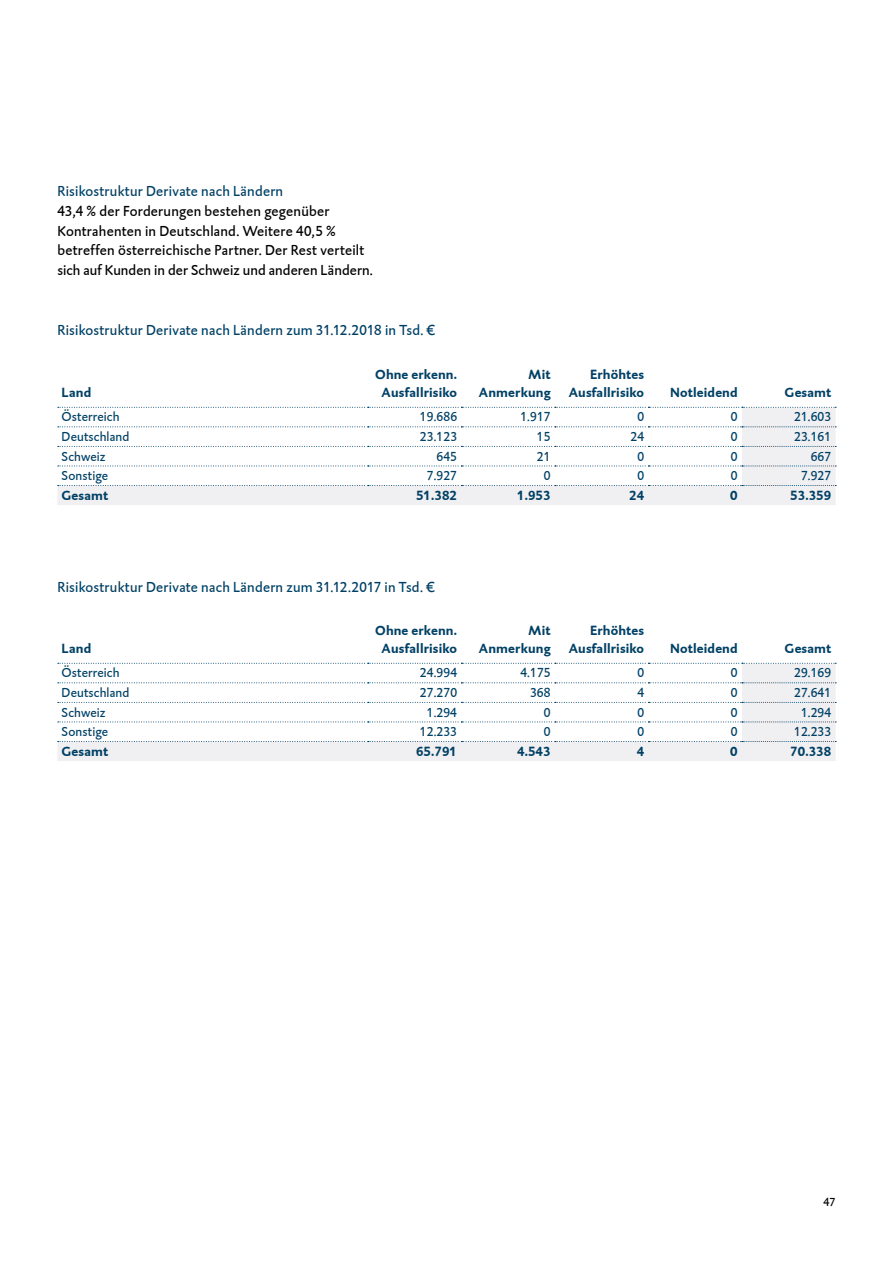
<style>
.page{position:relative;width:893px;height:1263px;background:#fff}
.page>*{position:absolute;margin:0;border:0;box-sizing:border-box;transform-origin:0 0}
.t1{font:15px/19.8px "DTL Caspari T";letter-spacing:.015em;color:#000}
.t2{font:15px "DTL Caspari T";letter-spacing:.015em;color:#004065}
.t3{font:700 13.5px/18px "DTL Caspari T";letter-spacing:.01em;color:#004065;text-align:right}
.t4{font:13.5px "DTL Caspari T";letter-spacing:.01em;color:#004065}
.t5{font:12px "DTL Caspari T";color:#000}
</style>
<div class="page">
<svg style="left:57px;top:407px;width:779px;height:98px"></svg>
<svg style="left:58px;top:426px;width:778px;height:2px"></svg>
<svg style="left:58px;top:446px;width:778px;height:1px"></svg>
<svg style="left:58px;top:466px;width:778px;height:1px"></svg>
<svg style="left:58px;top:407px;width:778px;height:1px"></svg>
<svg style="left:58px;top:485px;width:778px;height:1px"></svg>
<svg style="left:57px;top:663px;width:779px;height:98px"></svg>
<svg style="left:58px;top:682px;width:778px;height:1px"></svg>
<svg style="left:58px;top:702px;width:778px;height:1px"></svg>
<svg style="left:58px;top:721px;width:778px;height:2px"></svg>
<svg style="left:58px;top:663px;width:778px;height:1px"></svg>
<svg style="left:58px;top:741px;width:778px;height:1px"></svg>
<p class="t2" style="left:57px;top:182px;width:227px">Risikostruktur Derivate nach Ländern</p>
<p class="t1" style="left:57px;top:201px;width:317px">43,4 % der Forderungen bestehen gegenüber Kontrahenten in Deutschland. Weitere 40,5 % betreffen österreichische Partner. Der Rest verteilt sich auf Kunden in der Schweiz und anderen Ländern.</p>
<p class="t2" style="left:57px;top:320px;width:378px">Risikostruktur Derivate nach Ländern zum 31.12.2018 in Tsd. €</p>
<p class="t3" style="left:62px;top:383px;width:31px">Land</p>
<p class="t3" style="left:375px;top:365px;width:83px;text-align:center">Ohne erkenn.<br>Ausfallrisiko</p>
<p class="t3" style="left:478px;top:365px;width:74px">Mit<br>Anmerkung</p>
<p class="t3" style="left:568px;top:365px;width:77px">Erhöhtes<br>Ausfallrisiko</p>
<p class="t3" style="left:670px;top:383px;width:69px">Notleidend</p>
<p class="t3" style="left:785px;top:383px;width:48px">Gesamt</p>
<p class="t4" style="left:62px;top:408px;width:59px">Österreich</p>
<p class="t4" style="left:420px;top:408px;width:39px">19.686</p>
<p class="t4" style="left:520px;top:408px;width:32px">1.917</p>
<p class="t4" style="left:637px;top:408px;width:8px">0</p>
<p class="t4" style="left:731px;top:408px;width:8px">0</p>
<p class="t4" style="left:794px;top:408px;width:39px">21.603</p>
<p class="t4" style="left:62px;top:428px;width:69px">Deutschland</p>
<p class="t4" style="left:420px;top:428px;width:39px">23.123</p>
<p class="t4" style="left:537px;top:428px;width:15px">15</p>
<p class="t4" style="left:630px;top:428px;width:15px">24</p>
<p class="t4" style="left:731px;top:428px;width:8px">0</p>
<p class="t4" style="left:794px;top:428px;width:39px">23.161</p>
<p class="t4" style="left:62px;top:448px;width:46px">Schweiz</p>
<p class="t4" style="left:437px;top:448px;width:22px">645</p>
<p class="t4" style="left:537px;top:448px;width:15px">21</p>
<p class="t4" style="left:637px;top:448px;width:8px">0</p>
<p class="t4" style="left:731px;top:448px;width:8px">0</p>
<p class="t4" style="left:811px;top:448px;width:22px">667</p>
<p class="t4" style="left:62px;top:467px;width:48px">Sonstige</p>
<p class="t4" style="left:427px;top:467px;width:32px">7.927</p>
<p class="t4" style="left:544px;top:467px;width:8px">0</p>
<p class="t4" style="left:637px;top:467px;width:8px">0</p>
<p class="t4" style="left:731px;top:467px;width:8px">0</p>
<p class="t4" style="left:801px;top:467px;width:32px">7.927</p>
<p class="t3" style="left:62px;top:486px;width:48px">Gesamt</p>
<p class="t3" style="left:416px;top:486px;width:43px">51.382</p>
<p class="t3" style="left:517px;top:486px;width:35px">1.953</p>
<p class="t3" style="left:629px;top:486px;width:16px">24</p>
<p class="t3" style="left:730px;top:486px;width:9px">0</p>
<p class="t3" style="left:790px;top:486px;width:43px">53.359</p>
<p class="t2" style="left:57px;top:578px;width:378px">Risikostruktur Derivate nach Ländern zum 31.12.2017 in Tsd. €</p>
<p class="t3" style="left:62px;top:639px;width:31px">Land</p>
<p class="t3" style="left:375px;top:621px;width:83px;text-align:center">Ohne erkenn.<br>Ausfallrisiko</p>
<p class="t3" style="left:478px;top:621px;width:74px">Mit<br>Anmerkung</p>
<p class="t3" style="left:568px;top:621px;width:77px">Erhöhtes<br>Ausfallrisiko</p>
<p class="t3" style="left:670px;top:639px;width:69px">Notleidend</p>
<p class="t3" style="left:785px;top:639px;width:48px">Gesamt</p>
<p class="t4" style="left:62px;top:664px;width:59px">Österreich</p>
<p class="t4" style="left:420px;top:664px;width:39px">24.994</p>
<p class="t4" style="left:520px;top:664px;width:32px">4.175</p>
<p class="t4" style="left:637px;top:664px;width:8px">0</p>
<p class="t4" style="left:731px;top:664px;width:8px">0</p>
<p class="t4" style="left:794px;top:664px;width:39px">29.169</p>
<p class="t4" style="left:62px;top:684px;width:69px">Deutschland</p>
<p class="t4" style="left:420px;top:684px;width:39px">27.270</p>
<p class="t4" style="left:530px;top:684px;width:22px">368</p>
<p class="t4" style="left:637px;top:684px;width:8px">4</p>
<p class="t4" style="left:731px;top:684px;width:8px">0</p>
<p class="t4" style="left:794px;top:684px;width:39px">27.641</p>
<p class="t4" style="left:62px;top:703px;width:46px">Schweiz</p>
<p class="t4" style="left:427px;top:703px;width:32px">1.294</p>
<p class="t4" style="left:544px;top:703px;width:8px">0</p>
<p class="t4" style="left:637px;top:703px;width:8px">0</p>
<p class="t4" style="left:731px;top:703px;width:8px">0</p>
<p class="t4" style="left:801px;top:703px;width:32px">1.294</p>
<p class="t4" style="left:62px;top:723px;width:48px">Sonstige</p>
<p class="t4" style="left:420px;top:723px;width:39px">12.233</p>
<p class="t4" style="left:544px;top:723px;width:8px">0</p>
<p class="t4" style="left:637px;top:723px;width:8px">0</p>
<p class="t4" style="left:731px;top:723px;width:8px">0</p>
<p class="t4" style="left:794px;top:723px;width:39px">12.233</p>
<p class="t3" style="left:62px;top:742px;width:48px">Gesamt</p>
<p class="t3" style="left:416px;top:742px;width:43px">65.791</p>
<p class="t3" style="left:517px;top:742px;width:35px">4.543</p>
<p class="t3" style="left:637px;top:742px;width:9px">4</p>
<p class="t3" style="left:730px;top:742px;width:9px">0</p>
<p class="t3" style="left:790px;top:742px;width:43px">70.338</p>
<p class="t5" style="left:824px;top:1194px;width:7px">4</p>
<p class="t5" style="left:818px;top:1194px;width:19px">157</p>
</div>
